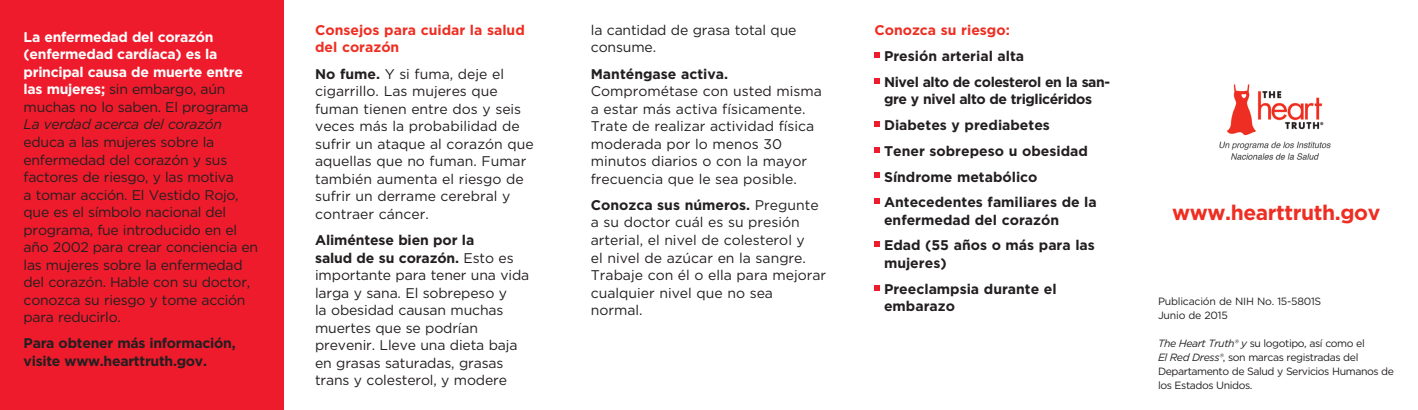
<style>
.page{position:relative;width:1418px;height:410px;background:#fff}
.page>*{position:absolute;margin:0;border:0;box-sizing:border-box;transform-origin:0 0}
.t1{font:700 21px "Gotham";letter-spacing:-.02em;color:#ee2e22}
.t2{font:14px/17.5px "Gotham";letter-spacing:-.01em;color:#231f20}
.t3{font:700 14px/17.5px "Gotham";color:#231f20}
.t4{font:700 14px/17.5px "Gotham";letter-spacing:-.02em;color:#fff}
.t5{font:700 14px/17.5px "Gotham";letter-spacing:-.03em;color:#231f20}
.t6{font:700 14px/17.5px "Gotham";letter-spacing:-.02em;color:#231f20}
.t7{font:700 14px/17.5px "Gotham";color:#ee2e22}
.t8{font:10.5px/14px "Gotham";letter-spacing:-.04em;color:#231f20}
.t9{font:10.5px/14px "Gotham";letter-spacing:-.02em;color:#231f20}
.s1{font-weight:400;color:#231f20}
.s2{font-style:italic}
.s3{font-weight:700}
</style>
<div class="page">
<div style="left:0;top:0;width:284px;height:410px;background:#ee1b2c"></div>
<svg style="left:874px;top:53px;width:5px;height:5px"></svg>
<svg style="left:874px;top:78px;width:5px;height:5px"></svg>
<svg style="left:874px;top:121px;width:5px;height:5px"></svg>
<svg style="left:874px;top:147px;width:5px;height:5px"></svg>
<svg style="left:874px;top:173px;width:5px;height:5px"></svg>
<svg style="left:874px;top:198px;width:5px;height:5px"></svg>
<svg style="left:874px;top:242px;width:5px;height:5px"></svg>
<svg style="left:874px;top:285px;width:5px;height:5px"></svg>
<img style="left:1219px;top:84px;width:112px;height:76px">
<h2 class="t4" style="left:24px;top:28px;width:221px">La enfermedad del corazón (enfermedad cardíaca) es la principal causa de muerte entre las mujeres; <span class="s1">sin embargo, aún</span></h2>
<p class="t2" style="left:24px;top:98px;width:236px">muchas no lo saben. El programa<br><span class="s2">La verdad acerca del corazón </span>educa a las mujeres sobre la enfermedad del corazón y sus factores de riesgo, y las motiva<br>a tomar acción. El Vestido Rojo, que es el símbolo nacional del programa, fue introducido en el año 2002 para crear conciencia en las mujeres sobre la enfermedad del corazón. Hable con su doctor, conozca su riesgo y tome acción para reducirlo.</p>
<p class="t6" style="left:24px;top:334px;width:213px">Para obtener más información, visite www.hearttruth.gov.</p>
<h2 class="t7" style="left:315px;top:21px;width:211px">Consejos para cuidar la salud del corazón</h2>
<p class="t2" style="left:315px;top:65px;width:220px"><span class="s3">No fume.</span> Y si fuma, deje el cigarrillo. Las mujeres que fuman tienen entre dos y seis veces más la probabilidad de sufrir un ataque al corazón que aquellas que no fuman. Fumar también aumenta el riesgo de sufrir un derrame cerebral y contraer cáncer.</p>
<p class="t2" style="left:315px;top:231px;width:216px"><span class="s3">Aliméntese bien por la<br>salud de su corazón.</span> Esto es importante para tener una vida larga y sana. El sobrepeso y<br>la obesidad causan muchas muertes que se podrían prevenir. Lleve una dieta baja en grasas saturadas, grasas trans y colesterol, y modere</p>
<p class="t2" style="left:591px;top:21px;width:207px">la cantidad de grasa total que consume.</p>
<p class="t2" style="left:591px;top:65px;width:233px"><span class="s3">Manténgase activa.<br></span>Comprométase con usted misma a estar más activa físicamente.<br>Trate de realizar actividad física moderada por lo menos 30 minutos diarios o con la mayor frecuencia que le sea posible.</p>
<p class="t2" style="left:591px;top:196px;width:237px"><span class="s3">Conozca sus números.</span> Pregunte a su doctor cuál es su presión arterial, el nivel de colesterol y<br>el nivel de azúcar en la sangre.<br>Trabaje con él o ella para mejorar cualquier nivel que no sea normal.</p>
<h2 class="t7" style="left:874px;top:21px;width:137px">Conozca su riesgo:</h2>
<p class="t3" style="left:884px;top:47px;width:142px">Presión arterial alta</p>
<p class="t5" style="left:884px;top:73px;width:227px">Nivel alto de colesterol en la san&shy;gre y nivel alto de triglicéridos</p>
<p class="t3" style="left:884px;top:116px;width:167px">Diabetes y prediabetes</p>
<p class="t3" style="left:884px;top:142px;width:205px">Tener sobrepeso u obesidad</p>
<p class="t3" style="left:884px;top:167px;width:155px">Síndrome metabólico</p>
<p class="t3" style="left:884px;top:193px;width:214px">Antecedentes familiares de la enfermedad del corazón</p>
<p class="t3" style="left:884px;top:236px;width:212px">Edad (55 años o más para las mujeres)</p>
<p class="t3" style="left:884px;top:280px;width:174px">Preeclampsia durante el embarazo</p>
<p class="t1" style="left:1172px;top:198px;width:210px">www.hearttruth.gov</p>
<p class="t9" style="left:1158px;top:294px;width:165px">Publicación de NIH No. 15-5801S<br>Junio de 2015</p>
<p class="t8" style="left:1158px;top:336px;width:237px"><span class="s2">The Heart Truth® y</span> su logotipo, así como el<br><span class="s2">El Red Dress®</span>, son marcas registradas del Departamento de Salud y Servicios Humanos de los Estados Unidos.</p>
</div>
